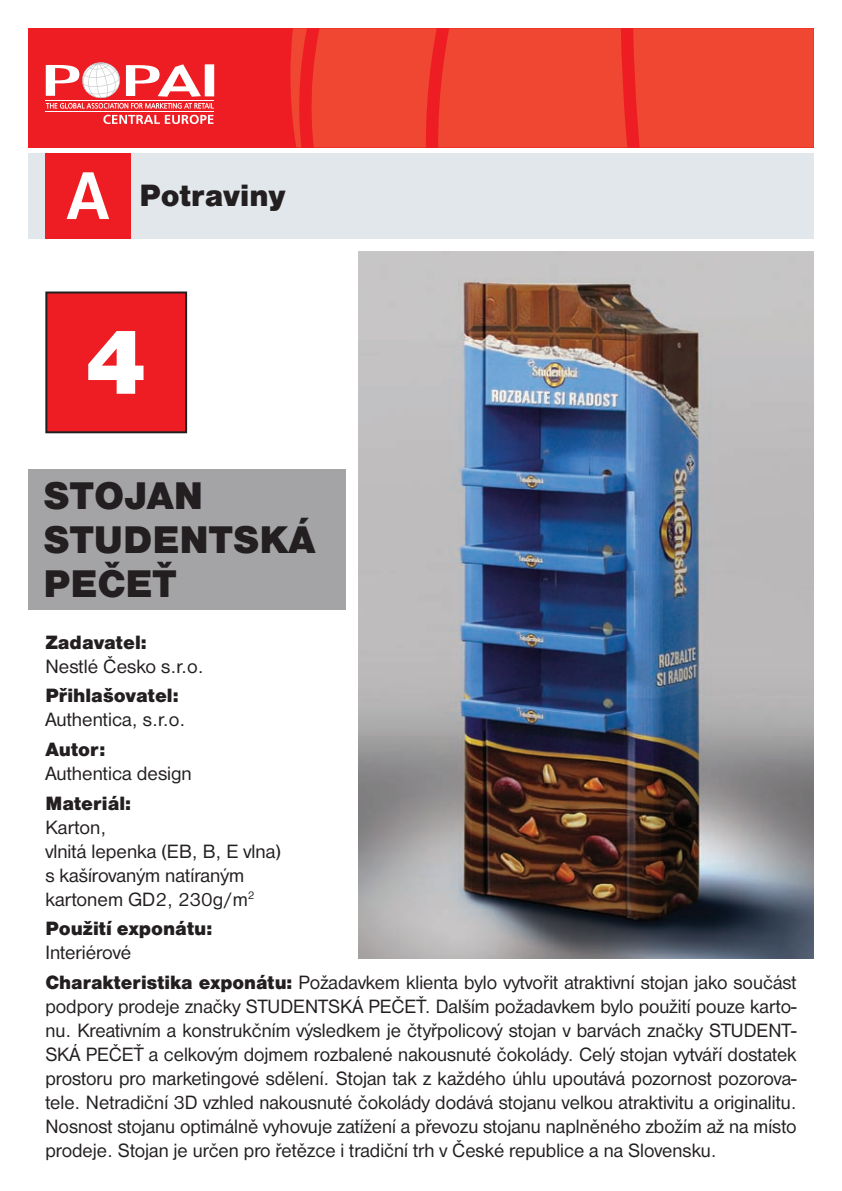
<style>
.page{position:relative;width:842px;height:1191px;background:#fff}
.page>*{position:absolute;margin:0;border:0;box-sizing:border-box;transform-origin:0 0}
.t1{font:94px "Nimbus Sans DOT Blac";color:#fff}
.t2{font:40px/44px "Nimbus Sans DOT Blac";color:#231f20}
.t3{font:32px "Nimbus Sans DOT Blac";color:#231f20}
.t4{font:20px/24px "Nimbus Sans DOT";color:#231f20}
.t5{font:20px "Nimbus Sans DOT Blac";color:#231f20}
.s1{font-family:"Nimbus Sans DOT";font-weight:700;font-size:70px;color:#fff}
.s2{font-family:"Nimbus Sans DOT Blac"}
</style>
<div class="page">
<div style="left:28px;top:153px;width:786px;height:85px;background:#e2e7ec"></div>
<div style="left:45px;top:153px;width:85px;height:85px;background:#ee1d23"></div>
<div style="left:28px;top:28px;width:786px;height:119px;background:#ee1d23"></div>
<div style="left:633px;top:28px;width:181px;height:119px;background:#ef4732"></div>
<svg style="left:290px;top:28px;width:337px;height:119px;background:#ee4330"></svg>
<svg style="left:103px;top:115px;width:110px;height:9px"></svg>
<hr style="left:45px;top:100px;width:169px;height:1px;background:#fff">
<hr style="left:45px;top:111px;width:169px;height:1px;background:#fff">
<svg style="left:46px;top:62px;width:168px;height:47px"></svg>
<img style="left:358px;top:252px;width:456px;height:706px">
<div style="left:28px;top:469px;width:318px;height:141px;background:#a4a4a6"></div>
<div style="left:46px;top:292px;width:140px;height:140px;background:#ee1d23"></div>
<div style="left:45px;top:291px;width:142px;height:142px;border:2px solid #231f20"></div>
<h3 class="t3" style="left:67px;top:177px;width:220px"><span class="s1">A</span> Potraviny</h3>
<h1 class="t1" style="left:84px;top:307px;width:65px">4</h1>
<h2 class="t2" style="left:43px;top:474px;width:274px">STOJAN<br>STUDENTSKÁ<br>PEČEŤ</h2>
<p class="t5" style="left:45px;top:630px;width:103px">Zadavatel:</p>
<p class="t4" style="left:45px;top:654px;width:160px">Nestlé Česko s.r.o.</p>
<p class="t5" style="left:45px;top:684px;width:135px">Přihlašovatel:</p>
<p class="t4" style="left:45px;top:708px;width:142px">Authentica, s.r.o.</p>
<p class="t5" style="left:45px;top:737px;width:62px">Autor:</p>
<p class="t4" style="left:45px;top:761px;width:148px">Authentica design</p>
<p class="t5" style="left:45px;top:791px;width:87px">Materiál:</p>
<p class="t4" style="left:45px;top:815px;width:237px">Karton,<br>vlnitá lepenka (EB, B, E vlna) s kašírovaným natíraným kartonem GD2, 230g/m<sup>2</sup></p>
<p class="t5" style="left:45px;top:917px;width:169px">Použití exponátu:</p>
<p class="t4" style="left:45px;top:938px;width:753px;line-height:29.6px">Interiérové<br><span class="s2">Charakteristika exponátu:</span> Požadavkem klienta bylo vytvořit atraktivní stojan jako součást</p>
<p class="t4" style="left:45px;top:994px;width:753px;text-align:justify">podpory prodeje značky STUDENTSKÁ PEČEŤ. Dalším požadavkem bylo použití pouze karto&shy;nu. Kreativním a konstrukčním výsledkem je čtyřpolicový stojan v barvách značky STUDENT-SKÁ PEČEŤ a celkovým dojmem rozbalené nakousnuté čokolády. Celý stojan vytváří dostatek prostoru pro marketingové sdělení. Stojan tak z každého úhlu upoutává pozornost pozorova&shy;tele. Netradiční 3D vzhled nakousnuté čokolády dodává stojanu velkou atraktivitu a originalitu.<br>Nosnost stojanu optimálně vyhovuje zatížení a převozu stojanu naplněného zbožím až na místo prodeje. Stojan je určen pro řetězce i tradiční trh v České republice a na Slovensku.</p>
</div>
